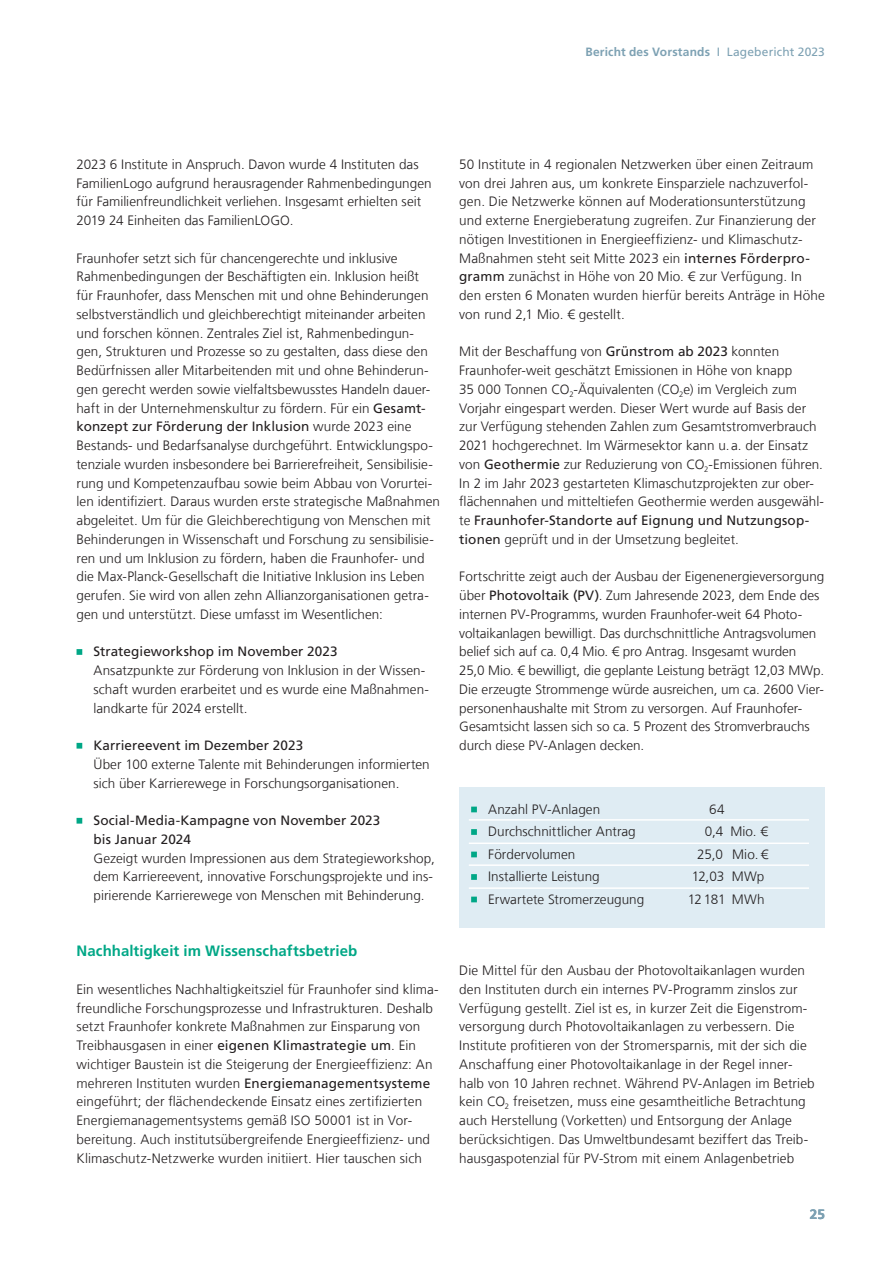
<style>
.page{position:relative;width:893px;height:1263px;background:#fff}
.page>*{position:absolute;margin:0;border:0;box-sizing:border-box;transform-origin:0 0}
.Fliesstext_9_12_5_schwarz{font:700 15px "Frutiger LT Com";letter-spacing:.005em;color:#00a786}
.Fliesstext_9_12_5_schwarz-2{font:300 13.5px/18.8px "Frutiger LT Com";letter-spacing:.005em;color:#231f20}
.Aufzaehlung_9_12_5_schwarz{font:300 13.5px/18.8px "Frutiger LT Com";letter-spacing:.005em;color:#231f20}
.Pagina{font:700 13.5px "Frutiger LT Com";color:#7da1b3}
.Kolumne{font:700 12px "Frutiger LT Com";letter-spacing:.015em;color:#7da1b3}
.s1{font-weight:400}
</style>
<div class="page">
<svg style="left:77px;top:649px;width:6px;height:6px"></svg>
<svg style="left:77px;top:743px;width:6px;height:6px"></svg>
<svg style="left:77px;top:818px;width:6px;height:6px"></svg>
<div style="left:459px;top:787px;width:366px;height:140px;background:#dfecf3"></div>
<svg style="left:471px;top:807px;width:6px;height:5px"></svg>
<svg style="left:471px;top:829px;width:6px;height:6px"></svg>
<svg style="left:471px;top:852px;width:6px;height:5px"></svg>
<svg style="left:471px;top:874px;width:6px;height:6px"></svg>
<svg style="left:471px;top:897px;width:6px;height:5px"></svg>
<hr style="left:469px;top:819px;width:340px;height:2px;background:#fff">
<hr style="left:469px;top:842px;width:340px;height:2px;background:#fff">
<hr style="left:469px;top:864px;width:340px;height:2px;background:#fff">
<hr style="left:469px;top:887px;width:340px;height:2px;background:#fff">
<p class="Kolumne" style="left:585px;top:45px;width:241px">Bericht des Vorstands <span class="s1">I Lagebericht 2023</span></p>
<p class="Fliesstext_9_12_5_schwarz-2" style="left:77px;top:155px;width:357px">2023 6 Institute in Anspruch. Davon wurde 4 Instituten das FamilienLogo aufgrund herausragender Rahmenbedingungen für Familienfreundlichkeit verliehen. Insgesamt erhielten seit 2019 24 Einheiten das FamilienLOGO.</p>
<p class="Fliesstext_9_12_5_schwarz-2" style="left:77px;top:249px;width:365px">Fraunhofer setzt sich für chancengerechte und inklusive Rahmenbedingungen der Beschäftigten ein. Inklusion heißt<br>für Fraunhofer, dass Menschen mit und ohne Behinderungen selbstverständlich und gleichberechtigt miteinander arbeiten und forschen können. Zentrales Ziel ist, Rahmenbedingun&shy;gen, Strukturen und Prozesse so zu gestalten, dass diese den Bedürfnissen aller Mitarbeitenden mit und ohne Behinderun&shy;gen gerecht werden sowie vielfaltsbewusstes Handeln dauer&shy;haft in der Unternehmenskultur zu fördern. Für ein <span class="s1">Gesamt&shy;konzept zur Förderung der Inklusion</span> wurde 2023 eine Bestands- und Bedarfsanalyse durchgeführt. Entwicklungspo&shy;tenziale wurden insbesondere bei Barrierefreiheit, Sensibilisie&shy;rung und Kompetenzaufbau sowie beim Abbau von Vorurtei&shy;len identifiziert. Daraus wurden erste strategische Maßnahmen abgeleitet. Um für die Gleichberechtigung von Menschen mit Behinderungen in Wissenschaft und Forschung zu sensibilisie&shy;ren und um Inklusion zu fördern, haben die Fraunhofer- und die Max-Planck-Gesellschaft die Initiative Inklusion ins Leben gerufen. Sie wird von allen zehn Allianzorganisationen getra&shy;gen und unterstützt. Diese umfasst im Wesentlichen:</p>
<p class="Aufzaehlung_9_12_5_schwarz" style="left:94px;top:642px;width:337px"><span class="s1">Strategieworkshop im November 2023<br></span>Ansatzpunkte zur Förderung von Inklusion in der Wissen&shy;schaft wurden erarbeitet und es wurde eine Maßnahmen&shy;landkarte für 2024 erstellt.</p>
<p class="Aufzaehlung_9_12_5_schwarz" style="left:94px;top:736px;width:338px"><span class="s1">Karriereevent im Dezember 2023<br></span>Über 100 externe Talente mit Behinderungen informierten sich über Karrierewege in Forschungsorganisationen.</p>
<p class="Aufzaehlung_9_12_5_schwarz" style="left:94px;top:811px;width:343px"><span class="s1">Social-Media-Kampagne von November 2023<br>bis Januar 2024<br></span>Gezeigt wurden Impressionen aus dem Strategieworkshop, dem Karriereevent, innovative Forschungsprojekte und ins&shy;pirierende Karrierewege von Menschen mit Behinderung.</p>
<p class="Fliesstext_9_12_5_schwarz" style="left:77px;top:942px;width:282px">Nachhaltigkeit im Wissenschaftsbetrieb</p>
<p class="Fliesstext_9_12_5_schwarz-2" style="left:77px;top:980px;width:364px">Ein wesentliches Nachhaltigkeitsziel für Fraunhofer sind klima&shy;freundliche Forschungsprozesse und Infrastrukturen. Deshalb setzt Fraunhofer konkrete Maßnahmen zur Einsparung von Treibhausgasen in einer <span class="s1">eigenen Klimastrategie um</span>. Ein wichtiger Baustein ist die Steigerung der Energieeffizienz: An mehreren Instituten wurden <span class="s1">Energiemanagementsysteme </span>eingeführt; der flächendeckende Einsatz eines zertifizierten Energiemanagementsystems gemäß ISO 50001 ist in Vor&shy;bereitung. Auch institutsübergreifende Energieeffizienz- und Klimaschutz-Netzwerke wurden initiiert. Hier tauschen sich</p>
<p class="Fliesstext_9_12_5_schwarz-2" style="left:459px;top:155px;width:367px">50 Institute in 4 regionalen Netzwerken über einen Zeitraum von drei Jahren aus, um konkrete Einsparziele nachzuverfol&shy;gen. Die Netzwerke können auf Moderationsunterstützung und externe Energieberatung zugreifen. Zur Finanzierung der nötigen Investitionen in Energieeffizienz- und Klimaschutz-Maßnahmen steht seit Mitte 2023 ein <span class="s1">internes Förderpro&shy;gramm</span> zunächst in Höhe von 20 Mio. € zur Verfügung. In den ersten 6 Monaten wurden hierfür bereits Anträge in Höhe von rund 2,1 Mio. € gestellt.</p>
<p class="Fliesstext_9_12_5_schwarz-2" style="left:459px;top:342px;width:366px">Mit der Beschaffung von <span class="s1">Grünstrom ab 2023</span> konnten Fraunhofer-weit geschätzt Emissionen in Höhe von knapp<br>35 000 Tonnen CO<sub>2</sub>-Äquivalenten (CO<sub>2</sub>e) im Vergleich zum Vorjahr eingespart werden. Dieser Wert wurde auf Basis der zur Verfügung stehenden Zahlen zum Gesamtstromverbrauch 2021 hochgerechnet. Im Wärmesektor kann u.a. der Einsatz von <span class="s1">Geothermie</span> zur Reduzierung von CO<sub>2</sub>-Emissionen führen.<br>In 2 im Jahr 2023 gestarteten Klimaschutzprojekten zur ober&shy;flächennahen und mitteltiefen Geothermie werden ausgewähl&shy;te <span class="s1">Fraunhofer-Standorte auf Eignung und Nutzungsop&shy;tionen</span> geprüft und in der Umsetzung begleitet.</p>
<p class="Fliesstext_9_12_5_schwarz-2" style="left:459px;top:567px;width:367px">Fortschritte zeigt auch der Ausbau der Eigenenergieversorgung über <span class="s1">Photovoltaik (PV)</span>. Zum Jahresende 2023, dem Ende des internen PV-Programms, wurden Fraunhofer-weit 64 Photo&shy;voltaikanlagen bewilligt. Das durchschnittliche Antragsvolumen belief sich auf ca. 0,4 Mio. € pro Antrag. Insgesamt wurden 25,0 Mio. € bewilligt, die geplante Leistung beträgt 12,03 MWp.<br>Die erzeugte Strommenge würde ausreichen, um ca. 2600 Vier&shy;personenhaushalte mit Strom zu versorgen. Auf Fraunhofer-Gesamtsicht lassen sich so ca. 5 Prozent des Stromverbrauchs durch diese PV-Anlagen decken.</p>
<p class="Aufzaehlung_9_12_5_schwarz" style="left:488px;top:800px;width:114px">Anzahl PV-Anlagen</p>
<p class="Aufzaehlung_9_12_5_schwarz" style="left:709px;top:800px;width:17px">64</p>
<p class="Aufzaehlung_9_12_5_schwarz" style="left:488px;top:822px;width:149px">Durchschnittlicher Antrag</p>
<p class="Aufzaehlung_9_12_5_schwarz" style="left:705px;top:822px;width:65px">0,4 Mio. €</p>
<p class="Aufzaehlung_9_12_5_schwarz" style="left:488px;top:845px;width:89px">Fördervolumen</p>
<p class="Aufzaehlung_9_12_5_schwarz" style="left:697px;top:845px;width:73px">25,0 Mio. €</p>
<p class="Aufzaehlung_9_12_5_schwarz" style="left:488px;top:867px;width:113px">Installierte Leistung</p>
<p class="Aufzaehlung_9_12_5_schwarz" style="left:692px;top:867px;width:74px">12,03 MWp</p>
<p class="Aufzaehlung_9_12_5_schwarz" style="left:488px;top:890px;width:158px">Erwartete Stromerzeugung</p>
<p class="Aufzaehlung_9_12_5_schwarz" style="left:688px;top:890px;width:78px">12181 MWh</p>
<p class="Fliesstext_9_12_5_schwarz-2" style="left:459px;top:961px;width:357px">Die Mittel für den Ausbau der Photovoltaikanlagen wurden den Instituten durch ein internes PV-Programm zinslos zur Verfügung gestellt. Ziel ist es, in kurzer Zeit die Eigenstrom&shy;versorgung durch Photovoltaikanlagen zu verbessern. Die Institute profitieren von der Stromersparnis, mit der sich die Anschaffung einer Photovoltaikanlage in der Regel inner&shy;halb von 10 Jahren rechnet. Während PV-Anlagen im Betrieb kein CO<sub>2</sub> freisetzen, muss eine gesamtheitliche Betrachtung auch Herstellung (Vorketten) und Entsorgung der Anlage berücksichtigen. Das Umweltbundesamt beziffert das Treib&shy;hausgaspotenzial für PV-Strom mit einem Anlagenbetrieb</p>
<p class="Pagina" style="left:810px;top:1207px;width:17px">25</p>
</div>
